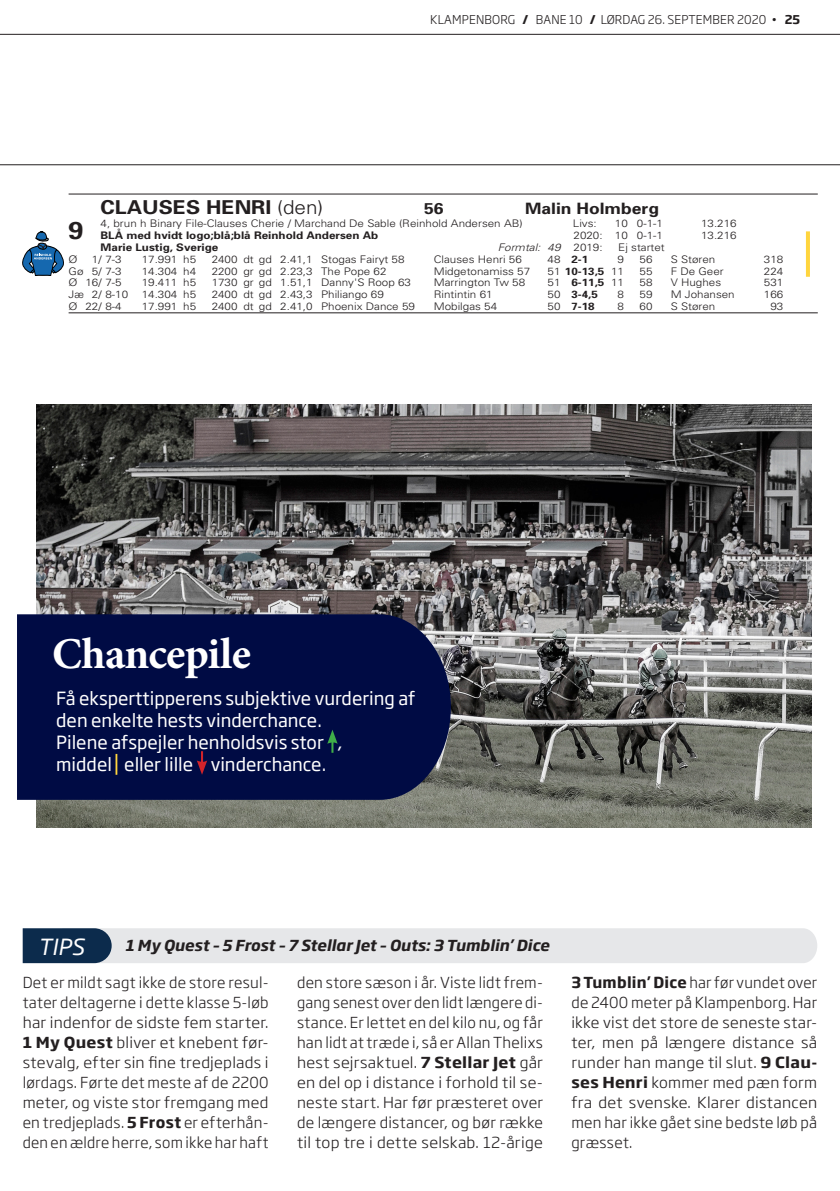
<style>
.page{position:relative;width:840px;height:1191px;background:#fff}
.page>*{position:absolute;margin:0;border:0;box-sizing:border-box;transform-origin:0 0}
.t1{font:700 44px "Minion Pro";letter-spacing:-.015em;color:#fff}
.ATG_SGB_S_STARTRAD3{font:700 24.4px "Univers";color:#231f20;scale:1.11 1}
.t2{font:italic 22px "Soho Gothic Pro";color:#fff}
.ATG_SGB_S_STARTRAD1{font:700 19.2px "Univers";color:#231f20;scale:1.11 1}
.t3{font:18px/22px "Soho Gothic Pro";color:#fff}
.ATG_SGB_S_STARTRAD1-2{font:700 15.6px "Univers";color:#231f20;scale:1.11 1}
.Tips_brødtekst{font:300 15px/20px "Soho Gothic Pro";letter-spacing:.015em;color:#231f20;text-align:justify}
.Tips_overskrift{font:italic 700 15px "Soho Gothic Pro";color:#231f20}
.t4{font:300 12px "Soho Gothic Pro";letter-spacing:.015em;color:#231f20}
.ATG_SGB_S_FORMRAD{font:300 10.4px "Univers";color:#231f20;scale:1.11 1}
.ATG_SGB_S_STARTRAD2{font:300 10.4px "Univers";color:#231f20;scale:1.11 1}
.ATG_SGB_S_STARTRAD3-2{font:700 10.4px "Univers";color:#231f20;scale:1.11 1}
.ATG_SGB_S_FORMRAD-2{font:700 10.4px "Univers";color:#231f20;scale:1.11 1}
.ATG_SGB_S_STARTRAD4{font:700 10.4px "Univers";color:#231f20;scale:1.11 1}
.ATG_SGB_S_STARTRAD3-3{font:300 10.4px "Univers";color:#231f20;scale:1.11 1}
.ATG_SGB_S_STARTRAD4-2{font:italic 300 10.4px "Univers";color:#231f20;scale:1.11 1}
.ATG_SGB_S_STARTRAD4-3{font:300 10.4px "Univers";color:#231f20;scale:1.11 1}
.s1{font-weight:700}
.s2{font-weight:300}
.s3{font-style:normal}
</style>
<div class="page">
<hr style="left:0;top:34px;width:839px;height:1px;background:#231f20">
<hr style="left:0;top:164px;width:839px;height:1px;background:#231f20">
<hr style="left:69px;top:194px;width:748px;height:1px;background:#231f20">
<hr style="left:69px;top:312px;width:748px;height:1px;background:#231f20">
<svg style="left:23px;top:928px;width:793px;height:35px;background:#cfd3d8"></svg>
<svg style="left:23px;top:231px;width:40px;height:44px"></svg>
<svg style="left:805px;top:231px;width:4px;height:46px"></svg>
<img style="left:36px;top:405px;width:775px;height:422px">
<div style="left:17px;top:614px;width:433px;height:186px;background:#000b44"></div>
<svg style="left:327px;top:729px;width:10px;height:23px"></svg>
<hr style="left:115px;top:754px;width:2px;height:20px;background:#ffd53e">
<svg style="left:197px;top:751px;width:10px;height:23px"></svg>
<p class="t4" style="left:430px;top:10px;width:371px">KLAMPENBORG <span class="s1">/</span> BANE 10 <span class="s1">/</span> LØRDAG 26. SEPTEMBER 2020 • <span class="s1">25</span></p>
<p class="ATG_SGB_S_STARTRAD1" style="left:100px;top:195px;width:202px">CLAUSES HENRI <span class="s2">(den)</span></p>
<p class="ATG_SGB_S_STARTRAD1-2" style="left:424px;top:199px;width:19px">56</p>
<p class="ATG_SGB_S_STARTRAD1-2" style="left:524px;top:199px;width:122px">Malin Holmberg</p>
<p class="ATG_SGB_S_STARTRAD2" style="left:100px;top:216px;width:381px">4, brun h Binary File-Clauses Cherie / Marchand De Sable (Reinhold Andersen AB)</p>
<p class="ATG_SGB_S_STARTRAD2" style="left:572px;top:216px;width:23px">Livs:</p>
<p class="ATG_SGB_S_STARTRAD2" style="left:614px;top:216px;width:45px">10 0-1-1</p>
<p class="ATG_SGB_S_STARTRAD2" style="left:700px;top:216px;width:34px">13.216</p>
<p class="ATG_SGB_S_STARTRAD3" style="left:69px;top:214px;width:15px">9</p>
<p class="ATG_SGB_S_STARTRAD3-2" style="left:100px;top:228px;width:251px">BLÅ med hvidt logo;blå;blå Reinhold Andersen Ab</p>
<p class="ATG_SGB_S_STARTRAD3-3" style="left:573px;top:229px;width:82px">2020: 10 0-1-1</p>
<p class="ATG_SGB_S_STARTRAD3-3" style="left:700px;top:229px;width:34px">13.216</p>
<p class="ATG_SGB_S_STARTRAD4" style="left:100px;top:240px;width:108px">Marie Lustig, Sverige</p>
<p class="ATG_SGB_S_STARTRAD4-2" style="left:497px;top:241px;width:96px">Formtal: 49 <span class="s3">2019:</span></p>
<p class="ATG_SGB_S_STARTRAD4-3" style="left:618px;top:241px;width:43px">Ej startet</p>
<p class="ATG_SGB_S_FORMRAD" style="left:69px;top:253px;width:10px">Ø</p>
<p class="ATG_SGB_S_FORMRAD" style="left:92px;top:253px;width:28px">1/ 7-3</p>
<p class="ATG_SGB_S_FORMRAD" style="left:142px;top:253px;width:50px">17.991 h5</p>
<p class="ATG_SGB_S_FORMRAD" style="left:211px;top:253px;width:175px">2400 dt gd 2.41,1 Stogas Fairyt 58</p>
<p class="ATG_SGB_S_FORMRAD" style="left:433px;top:253px;width:81px">Clauses Henri 56</p>
<p class="ATG_SGB_S_FORMRAD-2" style="left:547px;top:252px;width:38px"><span class="s2">48</span> 2-1</p>
<p class="ATG_SGB_S_FORMRAD" style="left:617px;top:253px;width:7px">9</p>
<p class="ATG_SGB_S_FORMRAD" style="left:639px;top:253px;width:13px">56</p>
<p class="ATG_SGB_S_FORMRAD" style="left:670px;top:253px;width:42px">S Støren</p>
<p class="ATG_SGB_S_FORMRAD" style="left:763px;top:253px;width:19px">318</p>
<p class="ATG_SGB_S_FORMRAD" style="left:69px;top:264px;width:49px">Gø 5/ 7-3</p>
<p class="ATG_SGB_S_FORMRAD" style="left:142px;top:264px;width:50px">14.304 h4</p>
<p class="ATG_SGB_S_FORMRAD" style="left:211px;top:264px;width:159px">2200 gr gd 2.23,3 The Pope 62</p>
<p class="ATG_SGB_S_FORMRAD" style="left:433px;top:264px;width:88px">Midgetonamiss 57</p>
<p class="ATG_SGB_S_FORMRAD-2" style="left:547px;top:264px;width:70px"><span class="s2">51</span> 10-13,5 <span class="s2">11</span></p>
<p class="ATG_SGB_S_FORMRAD" style="left:639px;top:264px;width:13px">55</p>
<p class="ATG_SGB_S_FORMRAD" style="left:670px;top:264px;width:49px">F De Geer</p>
<p class="ATG_SGB_S_FORMRAD" style="left:763px;top:264px;width:19px">224</p>
<p class="ATG_SGB_S_FORMRAD" style="left:69px;top:276px;width:49px">Ø 16/ 7-5</p>
<p class="ATG_SGB_S_FORMRAD" style="left:142px;top:276px;width:50px">19.411 h5</p>
<p class="ATG_SGB_S_FORMRAD" style="left:211px;top:276px;width:181px">1730 gr gd 1.51,1 Danny'S Roop 63</p>
<p class="ATG_SGB_S_FORMRAD" style="left:433px;top:276px;width:84px">Marrington Tw 58</p>
<p class="ATG_SGB_S_FORMRAD-2" style="left:547px;top:276px;width:70px"><span class="s2">51</span> 6-11,5 <span class="s2">11</span></p>
<p class="ATG_SGB_S_FORMRAD" style="left:639px;top:276px;width:13px">58</p>
<p class="ATG_SGB_S_FORMRAD" style="left:670px;top:276px;width:47px">V Hughes</p>
<p class="ATG_SGB_S_FORMRAD" style="left:763px;top:276px;width:19px">531</p>
<p class="ATG_SGB_S_FORMRAD" style="left:69px;top:288px;width:55px">Jæ 2/ 8-10</p>
<p class="ATG_SGB_S_FORMRAD" style="left:142px;top:288px;width:50px">14.304 h5</p>
<p class="ATG_SGB_S_FORMRAD" style="left:211px;top:288px;width:157px">2400 dt gd 2.43,3 Philiango 69</p>
<p class="ATG_SGB_S_FORMRAD" style="left:433px;top:288px;width:55px">Rintintin 61</p>
<p class="ATG_SGB_S_FORMRAD-2" style="left:547px;top:288px;width:47px"><span class="s2">50</span> 3-4,5</p>
<p class="ATG_SGB_S_FORMRAD" style="left:617px;top:288px;width:7px">8</p>
<p class="ATG_SGB_S_FORMRAD" style="left:639px;top:288px;width:13px">59</p>
<p class="ATG_SGB_S_FORMRAD" style="left:670px;top:288px;width:59px">M Johansen</p>
<p class="ATG_SGB_S_FORMRAD" style="left:763px;top:288px;width:19px">166</p>
<p class="ATG_SGB_S_FORMRAD" style="left:69px;top:300px;width:49px">Ø 22/ 8-4</p>
<p class="ATG_SGB_S_FORMRAD" style="left:142px;top:300px;width:50px">17.991 h5</p>
<p class="ATG_SGB_S_FORMRAD" style="left:211px;top:300px;width:184px">2400 dt gd 2.41,0 Phoenix Dance 59</p>
<p class="ATG_SGB_S_FORMRAD" style="left:433px;top:300px;width:59px">Mobilgas 54</p>
<p class="ATG_SGB_S_FORMRAD-2" style="left:547px;top:300px;width:44px"><span class="s2">50</span> 7-18</p>
<p class="ATG_SGB_S_FORMRAD" style="left:617px;top:300px;width:7px">8</p>
<p class="ATG_SGB_S_FORMRAD" style="left:639px;top:300px;width:13px">60</p>
<p class="ATG_SGB_S_FORMRAD" style="left:670px;top:300px;width:42px">S Støren</p>
<p class="ATG_SGB_S_FORMRAD" style="left:770px;top:300px;width:13px">93</p>
<p class="t1" style="left:52px;top:623px;width:200px">Chancepile</p>
<p class="t3" style="left:56px;top:686px;width:360px">Få eksperttipperens subjektive vurdering af den enkelte hests vinderchance.<br>Pilene afspejler henholdsvis stor ,<br>middel eller lille vinderchance.</p>
<p class="t2" style="left:38px;top:929px;width:48px">TIPS</p>
<p class="Tips_overskrift" style="left:125px;top:933px;width:425px">1 My Quest – 5 Frost – 7 Stellar Jet – Outs: 3 Tumblin’ Dice</p>
<p class="Tips_brødtekst" style="left:23px;top:971px;width:247px">Det er mildt sagt ikke de store resul&shy;tater deltagerne i dette klasse 5-løb har indenfor de sidste fem starter.<br><span class="s1">1 My Quest</span> bliver et knebent før&shy;stevalg, efter sin fine tredjeplads i lørdags. Førte det meste af de 2200 meter, og viste stor fremgang med en tredjeplads. <span class="s1">5 Frost</span> er efterhån&shy;den en ældre herre, som ikke har haft</p>
<p class="Tips_brødtekst" style="left:297px;top:971px;width:247px">den store sæson i år. Viste lidt frem&shy;gang senest over den lidt længere di&shy;stance. Er lettet en del kilo nu, og får han lidt at træde i, så er Allan Thelixs hest sejrsaktuel. <span class="s1">7 Stellar Jet</span> går en del op i distance i forhold til se&shy;neste start. Har før præsteret over de længere distancer, og bør række til top tre i dette selskab. 12-årige</p>
<p class="Tips_brødtekst" style="left:571px;top:972px;width:247px"><span class="s1">3 Tumblin’ Dice</span> har før vundet over de 2400 meter på Klampenborg. Har ikke vist det store de seneste star&shy;ter, men på længere distance så runder han mange til slut. <span class="s1">9 Clau&shy;ses Henri</span> kommer med pæn form fra det svenske. Klarer distancen men har ikke gået sine bedste løb på græsset.</p>
</div>
